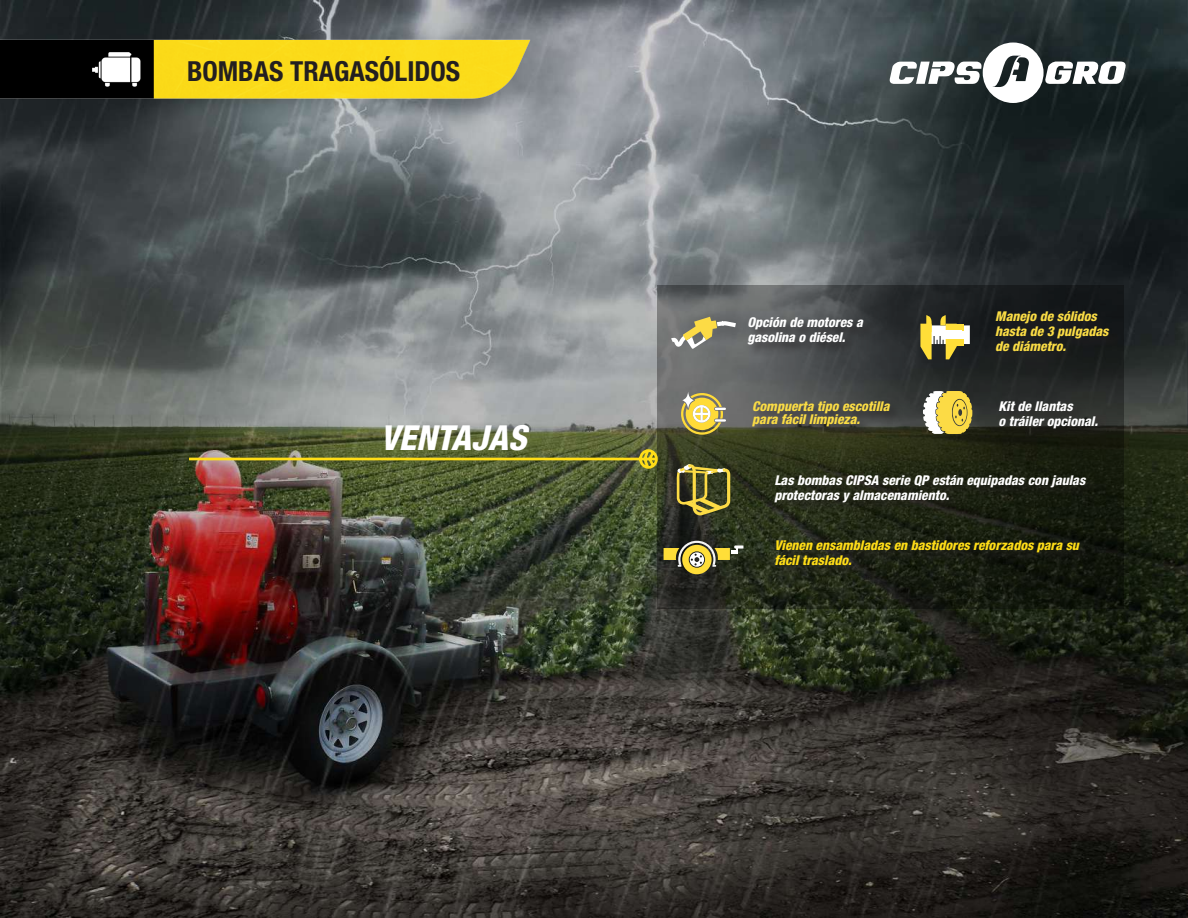
<style>
.page{position:relative;width:1188px;height:918px;background:#fff}
.page>*{position:absolute;margin:0;border:0;box-sizing:border-box;transform-origin:0 0}
.t1{font:italic 800 condensed 34.5px "Helvetica Neue LT Std";color:#fff}
.t2{font:700 condensed 27.6px "Helvetica Neue LT Std";color:#231f20}
.t3{font:italic 800 condensed 13.5px/15px "Helvetica Neue LT Std";color:#fff}
.t4{font:italic 800 condensed 13.5px/15px "Helvetica Neue LT Std";color:#fadc45}
.t5{font:italic 800 condensed 13.5px/15px "Helvetica Neue LT Std";color:#ffdd17}
</style>
<div class="page">
<img style="left:0;top:0;width:1188px;height:918px">
<img style="left:0;top:38px;width:566px;height:60px">
<svg style="left:657px;top:285px;width:467px;height:324px;background:#2f332a"></svg>
<div style="left:747px;top:315px;width:130px;height:43px;background:#231f20;opacity:.74"></div>
<div style="left:751px;top:399px;width:153px;height:41px;background:#231f20;opacity:.74"></div>
<div style="left:998px;top:399px;width:113px;height:43px;background:#231f20;opacity:.74"></div>
<div style="left:994px;top:310px;width:129px;height:55px;background:#191b1c"></div>
<div style="left:773px;top:473px;width:327px;height:43px;background:#231f20;opacity:.74"></div>
<div style="left:774px;top:539px;width:319px;height:40px;background:#231f20;opacity:.74"></div>
<svg style="left:186px;top:447px;width:473px;height:24px;background:#707236"></svg>
<svg style="left:890px;top:43px;width:236px;height:60px"></svg>
<svg style="left:671px;top:317px;width:65px;height:32px;background:#999478"></svg>
<svg style="left:923px;top:391px;width:49px;height:43px"></svg>
<svg style="left:677px;top:464px;width:53px;height:51px;background:#736c31"></svg>
<svg style="left:920px;top:315px;width:50px;height:44px;background:#8a8251"></svg>
<div style="left:946px;top:324px;width:18px;height:6px;background:#ffde38"></div>
<div style="left:946px;top:339px;width:18px;height:7px;background:#ffde38"></div>
<div style="left:942px;top:330px;width:20px;height:9px;background:#fff"></div>
<svg style="left:664px;top:541px;width:79px;height:33px;background:#817942"></svg>
<svg style="left:681px;top:393px;width:45px;height:42px;background:#bfaf5e"></svg>
<svg style="left:682px;top:392px;width:12px;height:17px"></svg>
<h2 class="t2" style="left:187px;top:55px;width:275px">BOMBAS TRAGASÓLIDOS</h2>
<h1 class="t1" style="left:380px;top:417px;width:148px">VENTAJAS</h1>
<p class="t3" style="left:747px;top:315px;width:117px">Opción de motores a gasolina o diésel.</p>
<p class="t4" style="left:995px;top:309px;width:115px">Manejo de sólidos hasta de 3 pulgadas de diámetro.</p>
<p class="t4" style="left:752px;top:399px;width:139px;line-height:13.5px">Compuerta tipo escotilla para fácil limpieza.</p>
<p class="t3" style="left:999px;top:398px;width:101px">Kit de llantas<br>o tráiler opcional.</p>
<p class="t3" style="left:774px;top:472px;width:312px">Las bombas CIPSA serie QP están equipadas con jaulas protectoras y almacenamiento.</p>
<p class="t5" style="left:774px;top:538px;width:306px">Vienen ensambladas en bastidores reforzados para su fácil traslado.</p>
</div>
